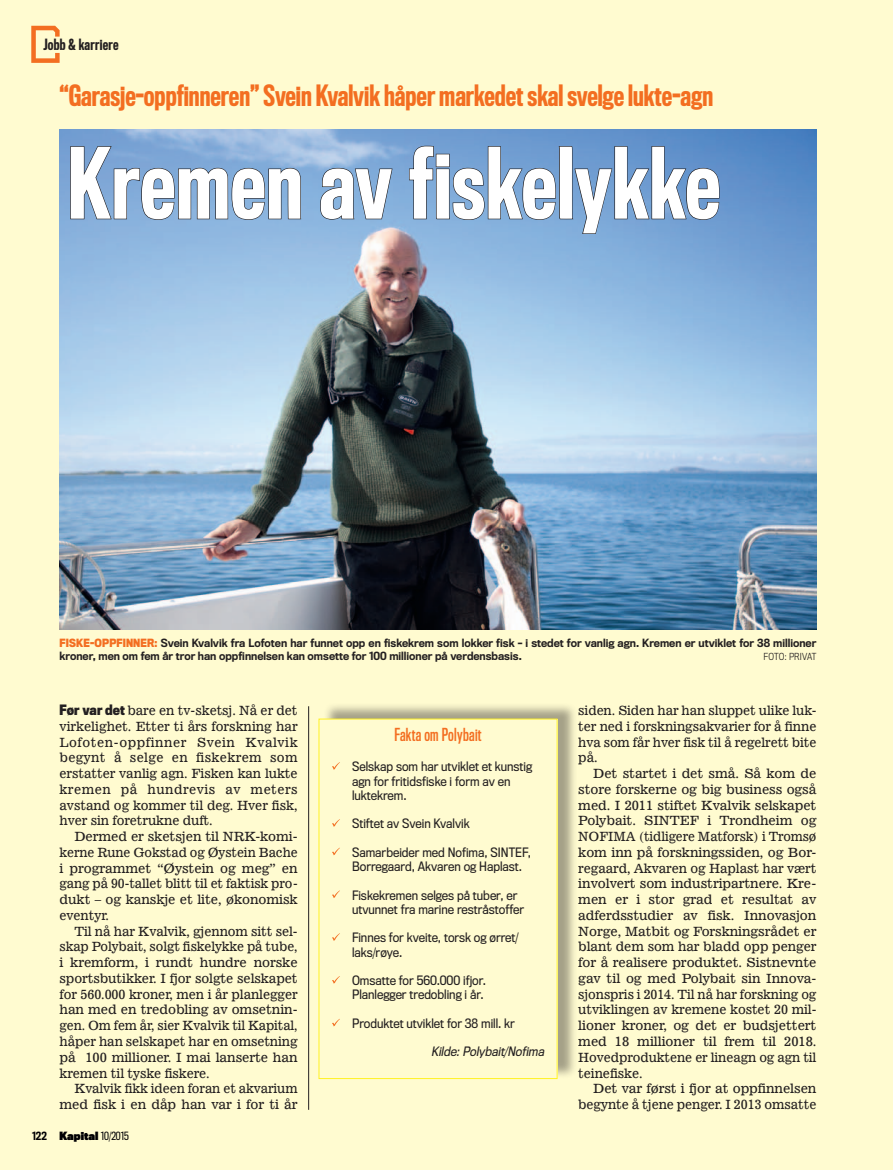
<style>
.page{position:relative;width:893px;height:1170px;background:#fff}
.page>*{position:absolute;margin:0;border:0;box-sizing:border-box;transform-origin:0 0}
.t1{font:500 90px "Titling Gothic FB Comp";letter-spacing:.015em;color:#fff}
.t2{font:500 27px "Titling Gothic FB Comp";color:#f36e21}
.t3{font:16.5px "Titling Gothic FB Comp Standard";letter-spacing:.02em;color:#f36e21}
.t4{font:500 14.25px "Titling Gothic FB Comp";letter-spacing:.02em;color:#231f20}
.t5{font:12.75px/15.8px "News 701 BT Roman A";letter-spacing:-.005em;color:#231f20;text-align:justify}
.t6{font:12px/14.2px "Titling Gothic FB Narrow";color:#231f20}
.t7{font:italic 12px "Titling Gothic FB Narrow";color:#231f20}
.t8{font:500 10.5px/13.5px "Titling Gothic FB Narrow";color:#231f20}
.t9{font:900 10.5px "Titling Gothic FB Cond";color:#000002}
.t10{font:300 9px "Titling Gothic FB Narrow";letter-spacing:.01em;color:#231f20}
.s1{font-weight:700;color:#f36e21}
.s2{font-family:"Titling Gothic FB Cond";font-weight:700;font-size:13.2px}
.s3{font-weight:500}
.s4{font-weight:400}
</style>
<div class="page">
<div style="left:0;top:0;width:893px;height:1169px;background:#fffbd0"></div>
<svg style="left:31px;top:26px;width:29px;height:37px"></svg>
<img style="left:60px;top:130px;width:756px;height:499px">
<div style="left:323px;top:702px;width:255px;height:376px;background:#231f20;opacity:.41"></div>
<div style="left:319px;top:719px;width:238px;height:359px;background:#fffbd0"></div>
<svg style="left:332px;top:762px;width:8px;height:7px"></svg>
<svg style="left:332px;top:819px;width:8px;height:7px"></svg>
<svg style="left:332px;top:847px;width:8px;height:8px"></svg>
<svg style="left:332px;top:890px;width:8px;height:8px"></svg>
<svg style="left:332px;top:933px;width:8px;height:7px"></svg>
<svg style="left:332px;top:976px;width:8px;height:7px"></svg>
<svg style="left:332px;top:1018px;width:8px;height:8px"></svg>
<svg style="left:70px;top:146px;width:235px;height:74px;background:#7a9ec6"></svg>
<svg style="left:321px;top:167px;width:72px;height:53px;background:#779bc2"></svg>
<svg style="left:408px;top:145px;width:312px;height:89px;background:#6f98c7"></svg>
<hr style="left:308px;top:706px;width:1px;height:403px;background:#231f20">
<p class="t4" style="left:43px;top:36px;width:77px">Jobb &amp; karriere</p>
<h2 class="t2" style="left:60px;top:80px;width:655px">“Garasje-oppfinneren” Svein Kvalvik håper markedet skal svelge lukte-agn</h2>
<h1 class="t1" style="left:68px;top:132px;width:654px">Kremen av fiskelykke</h1>
<p class="t8" style="left:60px;top:636px;width:758px"><span class="s1">FISKE-OPPFINNER:</span> Svein Kvalvik fra Lofoten har funnet opp en fiskekrem som lokker fisk – i stedet for vanlig agn. Kremen er utviklet for 38 millioner kroner, men om fem år tror han oppfinnelsen kan omsette for 100 millioner på verdensbasis.</p>
<p class="t10" style="left:763px;top:651px;width:54px">FOTO: PRIVAT</p>
<p class="t5" style="left:60px;top:702px;width:240px"><span class="s2">Før var det</span> bare en tv-sketsj. Nå er det virkelighet. Etter ti års forskning har Lofoten-oppfinner Svein Kvalvik begynt å selge en fiskekrem som erstatter vanlig agn. Fisken kan lukte kremen på hundrevis av meters avstand og kommer til deg. Hver fisk, hver sin foretrukne duft.</p>
<p class="t5" style="left:60px;top:828px;width:240px;text-indent:15px">Dermed er sketsjen til NRK-komi&shy;kerne Rune Gokstad og Øystein Bache i programmet “Øystein og meg” en gang på 90-tallet blitt til et faktisk pro&shy;dukt – og kanskje et lite, økonomisk eventyr.</p>
<p class="t5" style="left:60px;top:923px;width:240px;text-indent:15px">Til nå har Kvalvik, gjennom sitt sel&shy;skap Polybait, solgt fiskelykke på tube, i kremform, i rundt hundre norske sportsbutikker. I fjor solgte selskapet for 560.000 kroner, men i år planlegger han med en tredobling av omsetnin&shy;gen. Om fem år, sier Kvalvik til Kapital, håper han selskapet har en omsetning på 100 millioner. I mai lanserte han kremen til tyske fiskere.</p>
<p class="t5" style="left:60px;top:1080px;width:240px;text-align:right">Kvalvik fikk ideen foran et akvarium med fisk i en dåp han var i for ti år</p>
<p class="t9" style="left:32px;top:1129px;width:98px"><span class="s3">122</span> Kapital <span class="s4">10/2015</span></p>
<p class="t3" style="left:394px;top:725px;width:89px">Fakta om Polybait</p>
<p class="t6" style="left:352px;top:759px;width:182px">Selskap som har utviklet et kunstig agn for fritidsfiske i form av en luktekrem.</p>
<p class="t6" style="left:352px;top:816px;width:119px">Stiftet av Svein Kvalvik</p>
<p class="t6" style="left:352px;top:845px;width:180px">Samarbeider med Nofima, SINTEF,<br>Borregaard, Akvaren og Haplast.</p>
<p class="t6" style="left:352px;top:888px;width:174px">Fiskekremen selges på tuber, er utvunnet fra marine restråstoffer</p>
<p class="t6" style="left:352px;top:930px;width:168px">Finnes for kveite, torsk og ørret/ laks/røye.</p>
<p class="t6" style="left:352px;top:973px;width:136px">Omsatte for 560.000 ifjor.<br>Planlegger tredobling i år.</p>
<p class="t6" style="left:352px;top:1016px;width:164px">Produktet utviklet for 38 mill. kr</p>
<p class="t7" style="left:431px;top:1044px;width:117px">Kilde:Polybait/Nofima</p>
<p class="t5" style="left:578px;top:702px;width:240px">siden. Siden har han sluppet ulike luk&shy;ter ned i forskningsakvarier for å finne hva som får hver fisk til å regelrett bite på.</p>
<p class="t5" style="left:578px;top:765px;width:240px;text-indent:15px">Det startet i det små. Så kom de store forskerne og big business også med. I 2011 stiftet Kvalvik selskapet Polybait. SINTEF i Trondheim og NOFIMA (tidligere Matforsk) i Tromsø kom inn på forskningssiden, og Bor&shy;regaard, Akvaren og Haplast har vært involvert som industripartnere. Kre&shy;men er i stor grad et resultat av adferdsstudier av fisk. Innovasjon Norge, Matbit og Forskningsrådet er blant dem som har bladd opp penger for å realisere produktet. Sistnevnte gav til og med Polybait sin Innova&shy;sjonspris i 2014. Til nå har forskning og utviklingen av kremene kostet 20 mil&shy;lioner kroner, og det er budsjettert med 18 millioner til frem til 2018.<br>Hovedproduktene er lineagn og agn til teinefiske.</p>
<p class="t5" style="left:578px;top:1080px;width:240px;text-align:right">Det var først i fjor at oppfinnelsen begynte å tjene penger. I 2013 omsatte</p>
</div>
